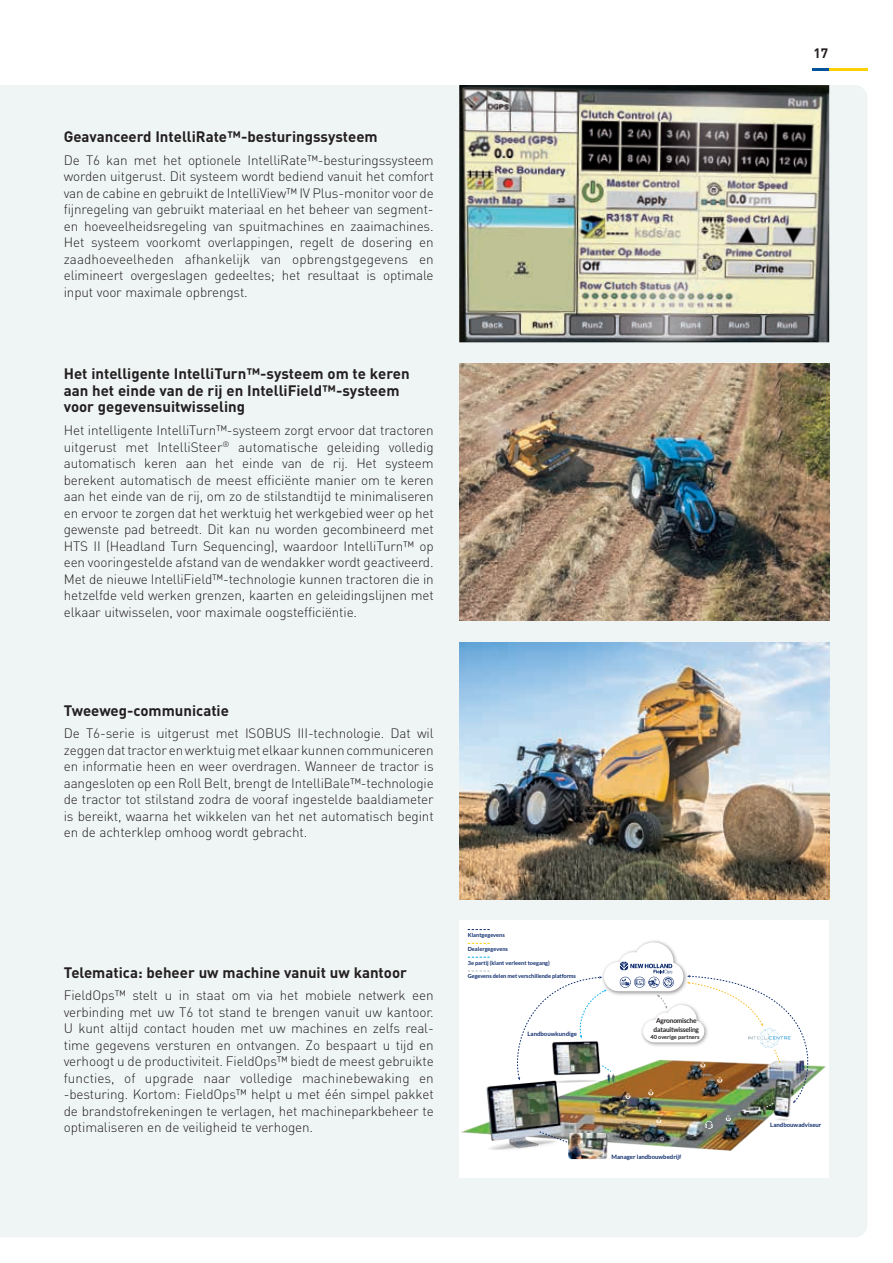
<style>
.page{position:relative;width:893px;height:1263px;background:#fff}
.page>*{position:absolute;margin:0;border:0;box-sizing:border-box;transform-origin:0 0}
.t1{font:700 15px/16.5px "DIN Pro";color:#231f20}
.t2{font:300 13.5px/16.5px "DIN Pro";letter-spacing:-.01em;color:#231f20;text-align:justify}
.t3{font:700 13.5px "DIN Pro";color:#231f20}
.t4{font:700 6.75px/8.2px "Lato";letter-spacing:-.03em;color:#231f20;text-align:center}
.t5{font:700 6px "Lato";color:#0d2b6d}
.t6{font:700 5.7px "Lato";color:#0d2b6d}
.t7{font:700 5.7px "Lato";color:#231f20}
</style>
<div class="page">
<svg style="left:812px;top:68px;width:55px;height:2px"></svg>
<div style="left:0;top:85px;width:867px;height:1152px;background:#eff5f4"></div>
<img style="left:0;top:482px;width:1px;height:755px">
<img style="left:459px;top:364px;width:370px;height:257px">
<img style="left:459px;top:642px;width:370px;height:257px">
<div style="left:459px;top:921px;width:370px;height:257px;background:#fff"></div>
<img style="left:461px;top:1066px;width:365px;height:94px">
<svg style="left:656px;top:1117px;width:5px;height:6px"></svg>
<svg style="left:726px;top:1115px;width:5px;height:6px"></svg>
<svg style="left:705px;top:1121px;width:8px;height:8px"></svg>
<svg style="left:539px;top:1131px;width:34px;height:14px"></svg>
<img style="left:568px;top:1133px;width:39px;height:26px">
<img style="left:511px;top:942px;width:311px;height:166px">
<svg style="left:468px;top:929px;width:22px;height:1px"></svg>
<svg style="left:468px;top:943px;width:22px;height:1px"></svg>
<svg style="left:468px;top:970px;width:22px;height:1px"></svg>
<svg style="left:468px;top:957px;width:22px;height:1px"></svg>
<img style="left:459px;top:85px;width:370px;height:257px">
<p class="t1" style="left:64px;top:128px;width:315px">Geavanceerd IntelliRate™-besturingssysteem</p>
<p class="t2" style="left:64px;top:151px;width:371px">De T6 kan met het optionele IntelliRate™-besturingssysteem worden uitgerust. Dit systeem wordt bediend vanuit het comfort van de cabine en gebruikt de IntelliView™ IV Plus-monitor voor de fijnregeling van gebruikt materiaal en het beheer van segment&shy;en hoeveelheidsregeling van spuitmachines en zaaimachines.<br>Het systeem voorkomt overlappingen, regelt de dosering en zaadhoeveelheden afhankelijk van opbrengstgegevens en elimineert overgeslagen gedeeltes; het resultaat is optimale input voor maximale opbrengst.</p>
<p class="t1" style="left:64px;top:365px;width:347px">Het intelligente IntelliTurn™-systeem om te keren aan het einde van de rij en IntelliField™-systeem voor gegevensuitwisseling</p>
<p class="t2" style="left:64px;top:421px;width:371px">Het intelligente IntelliTurn™-systeem zorgt ervoor dat tractoren uitgerust met IntelliSteer<sup>®</sup> automatische geleiding volledig automatisch keren aan het einde van de rij. Het systeem berekent automatisch de meest efficiënte manier om te keren aan het einde van de rij, om zo de stilstandtijd te minimaliseren en ervoor te zorgen dat het werktuig het werkgebied weer op het gewenste pad betreedt. Dit kan nu worden gecombineerd met HTS II (Headland Turn Sequencing), waardoor IntelliTurn™ op een vooringestelde afstand van de wendakker wordt geactiveerd.<br>Met de nieuwe IntelliField™-technologie kunnen tractoren die in hetzelfde veld werken grenzen, kaarten en geleidingslijnen met elkaar uitwisselen, voor maximale oogstefficiëntie.</p>
<p class="t1" style="left:64px;top:701px;width:167px">Tweeweg-communicatie</p>
<p class="t2" style="left:64px;top:725px;width:371px">De T6-serie is uitgerust met ISOBUS III-technologie. Dat wil zeggen dat tractor en werktuig met elkaar kunnen communiceren en informatie heen en weer overdragen. Wanneer de tractor is aangesloten op een Roll Belt, brengt de IntelliBale™-technologie de tractor tot stilstand zodra de vooraf ingestelde baaldiameter is bereikt, waarna het wikkelen van het net automatisch begint en de achterklep omhoog wordt gebracht.</p>
<p class="t1" style="left:64px;top:963px;width:345px">Telematica: beheer uw machine vanuit uw kantoor</p>
<p class="t2" style="left:64px;top:987px;width:371px">FieldOps™ stelt u in staat om via het mobiele netwerk een verbinding met uw T6 tot stand te brengen vanuit uw kantoor.<br>U kunt altijd contact houden met uw machines en zelfs real&shy;time gegevens versturen en ontvangen. Zo bespaart u tijd en verhoogt u de productiviteit. FieldOps™ biedt de meest gebruikte functies, of upgrade naar volledige machinebewaking en -besturing. Kortom: FieldOps™ helpt u met één simpel pakket de brandstofrekeningen te verlagen, het machineparkbeheer te optimaliseren en de veiligheid te verhogen.</p>
<p class="t6" style="left:468px;top:932px;width:39px">Klantgegevens</p>
<p class="t6" style="left:468px;top:945px;width:42px">Dealergegevens</p>
<p class="t6" style="left:468px;top:973px;width:110px">Gegevens delen met verschillende platforms</p>
<p class="t6" style="left:468px;top:959px;width:84px">3e partij (klant verleent toegang)</p>
<p class="t5" style="left:527px;top:1031px;width:51px">Landbouwkundige</p>
<p class="t4" style="left:653px;top:1017px;width:47px">Agronomische datauitwisseling</p>
<p class="t7" style="left:651px;top:1033px;width:51px">40 overige partners</p>
<p class="t5" style="left:611px;top:1153px;width:71px">Manager landbouwbedrijf</p>
<p class="t3" style="left:813px;top:44px;width:16px">17</p>
<p class="t5" style="left:770px;top:1121px;width:53px">Landbouwadviseur</p>
</div>
